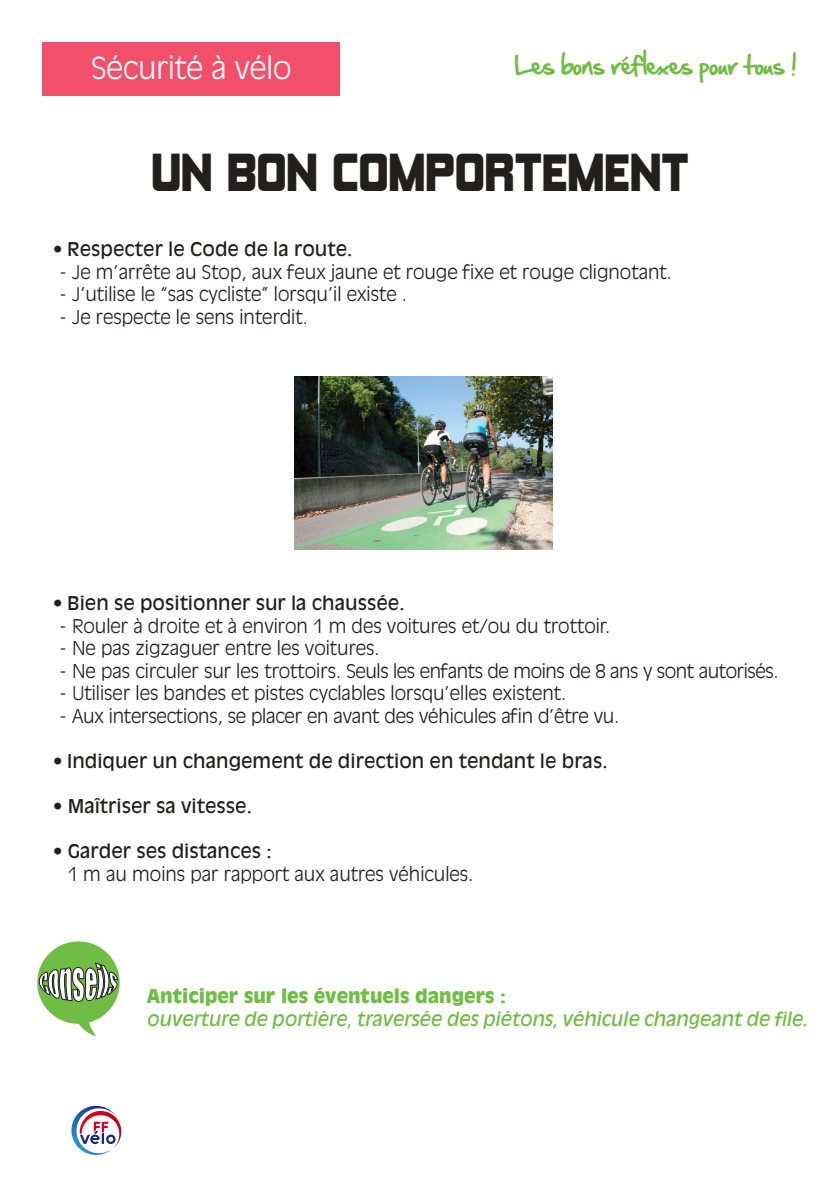
<style>
.page{position:relative;width:840px;height:1191px;background:#fff}
.page>*{position:absolute;margin:0;border:0;box-sizing:border-box;transform-origin:0 0}
.t1{font:48.75px "Kimberley";color:#241f1f}
.t2{font:300 30px "Antique Olive";color:#fff}
.t3{font:22.5px "Hand Of Sean";color:#70bd45}
.t4{font:300 18.75px "Antique Olive";color:#241f1f}
.t5{font:18.75px "Antique Olive";color:#241f1f}
.t6{font:300 18.75px "Antique Olive";letter-spacing:-.02em;color:#241f1f}
.t7{font:italic 18.75px "Antique Olive";letter-spacing:-.005em;color:#70bd45}
.t8{font:900 18.75px "Antique Olive";color:#70bd45}
.s1{font-weight:300}
</style>
<div class="page">
<div style="left:43px;top:43px;width:297px;height:53px;background:#f2506a"></div>
<img style="left:294px;top:376px;width:258px;height:173px">
<svg style="left:76px;top:1019px;width:20px;height:17px"></svg>
<div style="left:37px;top:941px;width:83px;height:82px;background:#70bd45;border-radius:50%"></div>
<svg style="left:39px;top:962px;width:79px;height:47px"></svg>
<svg style="left:71px;top:1105px;width:51px;height:50px"></svg>
<h2 class="t2" style="left:91px;top:55px;width:201px">Sécurité à vélo</h2>
<p class="t3" style="left:515px;top:45px;width:284px">Les bons réflexes pour tous !</p>
<h1 class="t1" style="left:151px;top:145px;width:539px">UN BON COMPORTEMENT</h1>
<p class="t5" style="left:53px;top:241px;width:301px">• Respecter le Code de la route.</p>
<p class="t4" style="left:60px;top:264px;width:614px">- Je m’arrête au Stop, aux feux jaune et rouge fixe et rouge clignotant.</p>
<p class="t4" style="left:60px;top:286px;width:349px">- J’utilise le “sas cycliste” lorsqu’il existe .</p>
<p class="t4" style="left:60px;top:309px;width:250px">- Je respecte le sens interdit.</p>
<p class="t5" style="left:53px;top:595px;width:353px"><span class="s1">•</span> Bien se positionner sur la chaussée.</p>
<p class="t4" style="left:60px;top:618px;width:552px">- Rouler à droite et à environ 1 m des voitures et/ou du trottoir.</p>
<p class="t4" style="left:60px;top:640px;width:322px">- Ne pas zigzaguer entre les voitures.</p>
<p class="t6" style="left:60px;top:663px;width:720px">- Ne pas circuler sur les trottoirs. Seuls les enfants de moins de 8 ans y sont autorisés.</p>
<p class="t4" style="left:60px;top:685px;width:508px">- Utiliser les bandes et pistes cyclables lorsqu’elles existent.</p>
<p class="t4" style="left:60px;top:708px;width:561px">- Aux intersections, se placer en avant des véhicules afin d’être vu.</p>
<p class="t5" style="left:53px;top:753px;width:556px"><span class="s1">•</span> Indiquer un changement de direction en tendant le bras.</p>
<p class="t5" style="left:53px;top:798px;width:200px">• Maîtriser sa vitesse.</p>
<p class="t5" style="left:53px;top:843px;width:220px">• Garder ses distances :</p>
<p class="t4" style="left:68px;top:865px;width:407px">1 m au moins par rapport aux autres véhicules.</p>
<p class="t8" style="left:147px;top:989px;width:361px">Anticiper sur les éventuels dangers :</p>
<p class="t7" style="left:147px;top:1011px;width:663px">ouverture de portière, traversée des piétons, véhicule changeant de file.</p>
</div>
